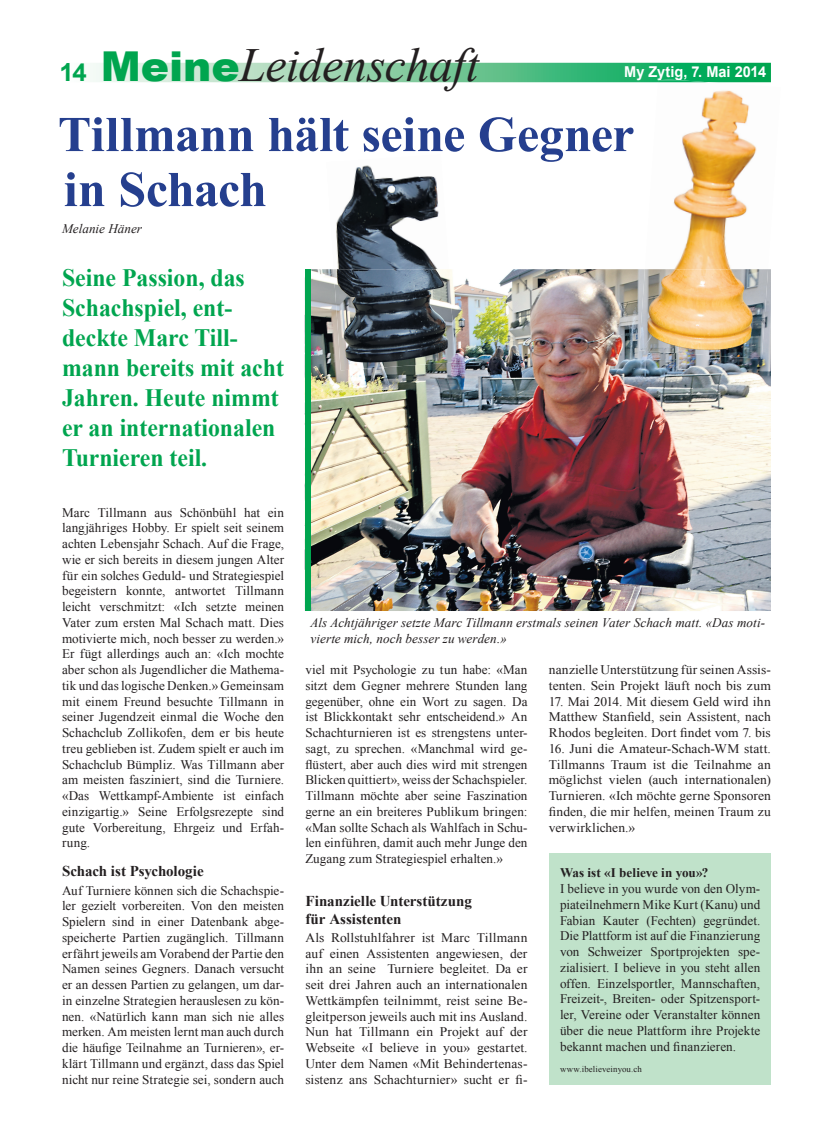
<style>
.page{position:relative;width:833px;height:1134px;background:#fff}
.page>*{position:absolute;margin:0;border:0;box-sizing:border-box;transform-origin:0 0}
.t1{font:700 50px/55px "Times New Roman";letter-spacing:-.01em;color:#253f8e}
.t2{font:italic 47.5px "Times New Roman";letter-spacing:-.01em;color:#231f20}
.t3{font:700 25px/30px "Times New Roman";color:#00a54f;scale:.95 1}
.t4{font:700 15px/18px "Times New Roman";letter-spacing:-.005em;color:#231f20}
.t5{font:700 15px "Arial";color:#fff}
.t6{font:13.12px/15.8px "Times New Roman";letter-spacing:.005em;color:#231f20;text-align:justify}
.t7{font:italic 13.12px/15.8px "Times New Roman";letter-spacing:.005em;color:#231f20}
.t8{font:700 13.12px "Times New Roman";color:#231f20}
.t9{font:8.75px "Times New Roman";letter-spacing:.01em;color:#231f20}
.s1{font-family:"Arial";font-weight:700;font-style:normal;font-size:25px;color:#00a54f}
.s2{font-family:"Arial";font-weight:900;font-style:normal;font-size:41.25px;color:#00a54f}
</style>
<div class="page">
<img style="left:310px;top:269px;width:461px;height:342px">
<div style="left:305px;top:269px;width:5px;height:342px;background:#00a54f"></div>
<div style="left:549px;top:853px;width:222px;height:231px;background:#c0e2ca"></div>
<img style="left:336px;top:165px;width:103px;height:104px">
<img style="left:333px;top:269px;width:122px;height:101px">
<img style="left:645px;top:82px;width:126px;height:187px">
<svg style="left:90px;top:63px;width:681px;height:19px;background:#74ca9c"></svg>
<img style="left:639px;top:269px;width:129px;height:90px">
<h2 class="t2" style="left:59px;top:33px;width:421px"><span class="s1">14</span> <span class="s2">Meine</span>Leidenschaft</h2>
<p class="t5" style="left:624px;top:62px;width:143px">My Zytig, 7. Mai 2014</p>
<h1 class="t1" style="left:58px;top:106px;width:578px">Tillmann hält seine Gegner in Schach</h1>
<p class="t7" style="left:62px;top:220px;width:82px">Melanie Häner</p>
<h3 class="t3" style="left:62px;top:262px;width:235px">Seine Passion, das<br>Schachspiel, ent&shy;deckte Marc Till&shy;mann bereits mit acht<br>Jahren. Heute nimmt er an inter nationalen<br>Turnieren teil.</h3>
<p class="t6" style="left:62px;top:504px;width:224px">Marc Tillmann aus Schönbühl hat ein langjähriges Hobby. Er spielt seit seinem achten Lebensjahr Schach. Auf die Frage, wie er sich bereits in diesem jungen Alter für ein solches Geduld- und Strategiespiel begeistern konnte, antwortet Tillmann leicht verschmitzt: «Ich setzte meinen Vater zum ersten Mal Schach matt. Dies motivierte mich, noch besser zu werden.» Er fügt allerdings auch an: «Ich mochte aber schon als Jugendlicher die Mathema&shy;tik und das logische Denken.» Gemeinsam mit einem Freund besuchte Tillmann in seiner Jugendzeit einmal die Woche den Schachclub Zollikofen, dem er bis heute treu geblieben ist. Zudem spielt er auch im Schachclub Bümpliz. Was Tillmann aber am meisten fasziniert, sind die Turniere. «Das Wettkampf-Ambiente ist einfach einzigartig.» Seine Erfolgsrezepte sind gute Vorbereitung, Ehrgeiz und Erfah&shy;rung.</p>
<p class="t4" style="left:62px;top:862px;width:143px">Schach ist Psychologie</p>
<p class="t6" style="left:62px;top:882px;width:224px">Auf Turniere können sich die Schachspie&shy;ler gezielt vorbereiten. Von den meisten Spielern sind in einer Datenbank abge&shy;speicherte Partien zugänglich. Tillmann erfährt jeweils am Vorabend der Partie den Namen seines Gegners. Danach versucht er an dessen Partien zu gelangen, um dar&shy;in einzelne Strategien herauslesen zu kön&shy;nen. «Natürlich kann man sich nie alles merken. Am meisten lernt man auch durch die häufige Teilnahme an Turnieren», er&shy;klärt Tillmann und ergänzt, dass das Spiel nicht nur reine Strategie sei, sondern auch</p>
<p class="t7" style="left:310px;top:614px;width:456px">Als Achtjähriger setzte Marc Tillmann erstmals seinen Vater Schach matt. «Das moti&shy;vierte mich, noch besser zu werden.»</p>
<p class="t6" style="left:305px;top:661px;width:224px">viel mit Psychologie zu tun habe: «Man sitzt dem Gegner mehrere Stunden lang gegenüber, ohne ein Wort zu sagen. Da ist Blickkontakt sehr entscheidend.» An Schachturnieren ist es strengstens unter&shy;sagt, zu sprechen. «Manchmal wird ge&shy;flüstert, aber auch dies wird mit strengen Blicken quittiert», weiss der Schachspieler.<br>Tillmann möchte aber seine Faszination gerne an ein breiteres Publikum bringen: «Man sollte Schach als Wahlfach in Schu&shy;len einführen, damit auch mehr Junge den Zugang zum Strategiespiel erhalten.»</p>
<p class="t4" style="left:305px;top:891px;width:168px">Finanzielle Unterstützung für Assistenten</p>
<p class="t6" style="left:305px;top:929px;width:224px">Als Rollstuhlfahrer ist Marc Tillmann auf einen Assistenten angewiesen, der ihn an seine Turniere begleitet. Da er seit drei Jahren auch an internationalen Wettkämpfen teilnimmt, reist seine Be&shy;gleitperson jeweils auch mit ins Ausland.<br>Nun hat Tillmann ein Projekt auf der Webseite «I believe in you» gestartet.<br>Unter dem Namen «Mit Behindertenas&shy;sistenz ans Schachturnier» sucht er fi-</p>
<p class="t6" style="left:549px;top:661px;width:224px">nanzielle Unterstützung für seinen Assis&shy;tenten. Sein Projekt läuft noch bis zum</p>
<p class="t6" style="left:549px;top:693px;width:224px">17. Mai 2014. Mit diesem Geld wird ihn Matthew Stanfield, sein Assistent, nach Rhodos begleiten. Dort findet vom 7. bis</p>
<p class="t6" style="left:549px;top:740px;width:224px">16. Juni die Amateur-Schach-WM statt.<br>Tillmanns Traum ist die Teilnahme an möglichst vielen (auch internationalen)<br>Turnieren. «Ich möchte gerne Sponsoren finden, die mir helfen, meinen Traum zu verwirklichen.»</p>
<p class="t8" style="left:560px;top:864px;width:150px">Was ist «I believe in you»?</p>
<p class="t6" style="left:560px;top:880px;width:202px">I believe in you wurde von den Olym&shy;piateilnehmern Mike Kurt (Kanu) und Fabian Kauter (Fechten) gegründet.<br>Die Plattform ist auf die Finanzierung von Schweizer Sportprojekten spe&shy;zialisiert. I believe in you steht allen offen. Einzelsportler, Mannschaften, Freizeit-, Breiten- oder Spitzensport&shy;ler, Vereine oder Veranstalter können über die neue Plattform ihre Projekte bekannt machen und finanzieren.</p>
<p class="t9" style="left:560px;top:1063px;width:83px">www.ibelieveinyou.ch</p>
</div>
